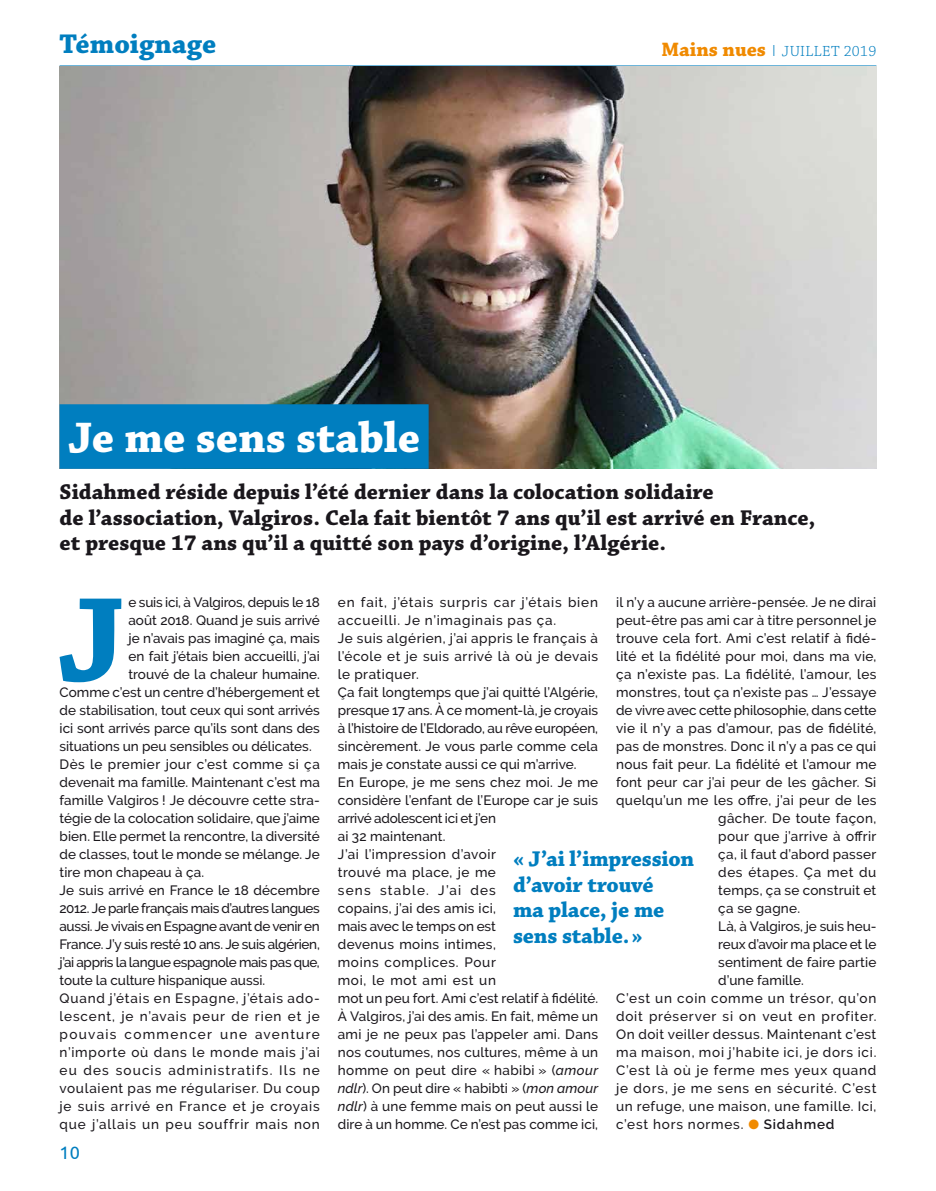
<style>
.page{position:relative;width:936px;height:1191px;background:#fff}
.page>*{position:absolute;margin:0;border:0;box-sizing:border-box;transform-origin:0 0}
.t1{font:700 124.2px "Chaparral Pro";color:#007ebf}
.t2{font:700 45px "Chaparral Pro";color:#fff}
.t3{font:700 28.5px "Chaparral Pro";color:#007ebf}
.t4{font:700 22.5px/25.5px "Chaparral Pro";color:#1a171c}
.t5{font:700 22.5px/25.5px "Chaparral Pro";letter-spacing:-.01em;color:#007ebf}
.t6{font:18px "Ubuntu";color:#007ebf}
.t7{font:300 15.45px "Chaparral Pro";letter-spacing:.02em;color:#007ebf}
.t8{font:500 13.5px/18px "Raleway";letter-spacing:.015em;color:#1a171c}
.t9{font:500 13.5px "Raleway";letter-spacing:.06em;color:#1a171c}
.t10{font:500 13.5px "Raleway";letter-spacing:-.025em;color:#1a171c}
.t11{font:500 13.5px "Raleway";letter-spacing:-.005em;color:#1a171c}
.t12{font:500 13.5px "Raleway";letter-spacing:.065em;color:#1a171c}
.t13{font:500 13.5px "Raleway";letter-spacing:-.01em;color:#1a171c}
.t14{font:500 13.5px "Raleway";letter-spacing:.055em;color:#1a171c}
.t15{font:500 13.5px "Raleway";letter-spacing:.045em;color:#1a171c}
.t16{font:500 13.5px "Raleway";letter-spacing:.05em;color:#1a171c}
.t17{font:500 13.5px "Raleway";letter-spacing:.085em;color:#1a171c}
.t18{font:500 13.5px "Raleway";letter-spacing:.035em;color:#1a171c}
.t19{font:500 13.5px "Raleway";letter-spacing:-.02em;color:#1a171c}
.t20{font:500 13.5px "Raleway";letter-spacing:.1em;color:#1a171c}
.t21{font:500 13.5px "Raleway";letter-spacing:-.015em;color:#1a171c}
.t22{font:500 13.5px "Raleway";letter-spacing:.04em;color:#1a171c}
.s1{font-weight:700;font-size:20.4px;color:#f08a00}
.s2{font-family:"Raleway"}
.s3{font-style:italic}
.s4{color:#f08a00}
.s5{font-weight:600}
</style>
<div class="page">
<img style="left:60px;top:66px;width:816px;height:402px">
<div style="left:60px;top:404px;width:368px;height:65px;background:#007ebf"></div>
<h3 class="t3" style="left:60px;top:27px;width:158px">Témoignage</h3>
<p class="t7" style="left:661px;top:42px;width:216px"><span class="s1">Mains nues</span> <span class="s2">I</span> JUILLET 2019</p>
<h2 class="t2" style="left:68px;top:411px;width:353px">Je me sens stable</h2>
<h3 class="t4" style="left:60px;top:480px;width:757px">Sidahmed réside depuis l’été dernier dans la colocation solidaire<br>de l’association, Valgiros. Cela fait bientôt 7 ans qu’il est arrivé en France, et presque 17 ans qu’il a quitté son pays d’origine, l’Algérie.</h3>
<h1 class="t1" style="left:58px;top:567px;width:69px">J</h1>
<p class="t19" style="left:128px;top:594px;width:193px">e suis ici, à Valgiros, depuis le 18</p>
<p class="t11" style="left:128px;top:612px;width:193px">août 2018. Quand je suis arrivé</p>
<p class="t8" style="left:128px;top:629px;width:193px">je n’avais pas imaginé ça, mais</p>
<p class="t8" style="left:128px;top:647px;width:193px">en fait j’étais bien accueilli, j’ai</p>
<p class="t8" style="left:128px;top:665px;width:193px">trouvé de la chaleur humaine.</p>
<p class="t8" style="left:60px;top:683px;width:262px">Comme c’est un centre d’hébergement et</p>
<p class="t8" style="left:60px;top:701px;width:262px">de stabilisation, tout ceux qui sont arrivés</p>
<p class="t11" style="left:60px;top:720px;width:262px">ici sont arrivés parce qu’ils sont dans des</p>
<p class="t8" style="left:60px;top:737px;width:254px">situations un peu sensibles ou délicates.</p>
<p class="t18" style="left:60px;top:756px;width:262px">Dès le premier jour c’est comme si ça</p>
<p class="t8" style="left:60px;top:773px;width:262px">devenait ma famille. Maintenant c’est ma</p>
<p class="t8" style="left:60px;top:791px;width:262px">famille Valgiros ! Je découvre cette stra-</p>
<p class="t8" style="left:60px;top:809px;width:262px">tégie de la colocation solidaire, que j’aime</p>
<p class="t8" style="left:60px;top:827px;width:262px">bien. Elle permet la rencontre, la diversité</p>
<p class="t8" style="left:60px;top:845px;width:262px">de classes, tout le monde se mélange. Je</p>
<p class="t8" style="left:60px;top:863px;width:146px">tire mon chapeau à ça.</p>
<p class="t8" style="left:60px;top:881px;width:262px">Je suis arrivé en France le 18 décembre</p>
<p class="t10" style="left:60px;top:900px;width:262px">2012. Je parle français mais d’autres langues</p>
<p class="t10" style="left:60px;top:918px;width:262px">aussi. Je vivais en Espagne avant de venir en</p>
<p class="t10" style="left:60px;top:936px;width:262px">France. J’y suis resté 10 ans. Je suis algérien,</p>
<p class="t10" style="left:60px;top:954px;width:262px">j’ai appris la langue espagnole mais pas que,</p>
<p class="t8" style="left:60px;top:971px;width:207px">toute la culture hispanique aussi.</p>
<p class="t9" style="left:60px;top:990px;width:262px">Quand j’étais en Espagne, j’étais ado-</p>
<p class="t12" style="left:60px;top:1008px;width:262px">lescent, je n’avais peur de rien et je</p>
<p class="t20" style="left:60px;top:1026px;width:262px">pouvais commencer une aventure</p>
<p class="t9" style="left:60px;top:1044px;width:262px">n’importe où dans le monde mais j’ai</p>
<p class="t17" style="left:60px;top:1062px;width:262px">eu des soucis administratifs. Ils ne</p>
<p class="t16" style="left:60px;top:1080px;width:262px">voulaient pas me régulariser. Du coup</p>
<p class="t9" style="left:60px;top:1098px;width:262px">je suis arrivé en France et je croyais</p>
<p class="t12" style="left:60px;top:1116px;width:262px">que j’allais un peu souffrir mais non</p>
<h3 class="t6" style="left:60px;top:1141px;width:22px">10</h3>
<p class="t8" style="left:338px;top:593px;width:262px">en fait, j’étais surpris car j’étais bien accueilli. Je n’imaginais pas ça.<br>Je suis algérien, j’ai appris le français à l’école et je suis arrivé là où je devais le pratiquer.<br>Ça fait longtemps que j’ai quitté l’Algérie, presque 17 ans. À ce moment-là, je croyais à l’histoire de l’Eldorado, au rêve européen, sincèrement. Je vous parle comme cela mais je constate aussi ce qui m’arrive.<br>En Europe, je me sens chez moi. Je me considère l’enfant de l’Europe car je suis arrivé adolescent ici et j’en<br>ai 32 maintenant.<br>J’ai l’impression d’avoir<br>trouvé ma place, je me<br>sens stable. J’ai des<br>copains, j’ai des amis ici,<br>mais avec le temps on est<br>devenus moins intimes,<br>moins complices. Pour<br>moi, le mot ami est un<br>mot un peu fort. Ami c’est relatif à fidélité.<br>À Valgiros, j’ai des amis. En fait, même un ami je ne peux pas l’appeler ami. Dans nos coutumes, nos cultures, même à un homme on peut dire « habibi » (<span class="s3">amour ndlr</span>). On peut dire « habibti » (<span class="s3">mon amour ndlr</span>) à une femme mais on peut aussi le dire à un homme. Ce n’est pas comme ici,</p>
<p class="t8" style="left:616px;top:593px;width:262px">il n’y a aucune arrière-pensée. Je ne dirai</p>
<p class="t8" style="left:616px;top:611px;width:262px">peut-être pas ami car à titre personnel je</p>
<p class="t8" style="left:616px;top:629px;width:262px">trouve cela fort. Ami c’est relatif à fidé-</p>
<p class="t8" style="left:616px;top:647px;width:262px">lité et la fidélité pour moi, dans ma vie,</p>
<p class="t8" style="left:616px;top:665px;width:262px">ça n’existe pas. La fidélité, l’amour, les</p>
<p class="t8" style="left:616px;top:683px;width:262px">monstres, tout ça n’existe pas … J’essaye</p>
<p class="t13" style="left:616px;top:702px;width:262px">de vivre avec cette philosophie, dans cette</p>
<p class="t8" style="left:616px;top:719px;width:262px">vie il n’y a pas d’amour, pas de fidélité,</p>
<p class="t8" style="left:616px;top:737px;width:262px">pas de monstres. Donc il n’y a pas ce qui</p>
<p class="t8" style="left:616px;top:755px;width:262px">nous fait peur. La fidélité et l’amour me</p>
<p class="t8" style="left:616px;top:773px;width:262px">font peur car j’ai peur de les gâcher. Si</p>
<p class="t8" style="left:616px;top:791px;width:262px">quelqu’un me les offre, j’ai peur de les</p>
<p class="t8" style="left:718px;top:809px;width:160px">gâcher. De toute façon,</p>
<p class="t8" style="left:718px;top:827px;width:160px">pour que j’arrive à offrir</p>
<p class="t8" style="left:718px;top:845px;width:160px">ça, il faut d’abord passer</p>
<p class="t22" style="left:718px;top:864px;width:160px">des étapes. Ça met du</p>
<p class="t8" style="left:718px;top:881px;width:160px">temps, ça se construit et</p>
<p class="t8" style="left:718px;top:899px;width:83px">ça se gagne.</p>
<p class="t11" style="left:718px;top:918px;width:160px">Là, à Valgiros, je suis heu-</p>
<p class="t21" style="left:718px;top:936px;width:160px">reux d’avoir ma place et le</p>
<p class="t8" style="left:718px;top:953px;width:160px">sentiment de faire partie</p>
<p class="t8" style="left:718px;top:971px;width:87px">d’une famille.</p>
<p class="t9" style="left:616px;top:990px;width:262px">C’est un coin comme un trésor, qu’on</p>
<p class="t9" style="left:616px;top:1008px;width:262px">doit préserver si on veut en profiter.</p>
<p class="t8" style="left:616px;top:1025px;width:262px">On doit veiller dessus. Maintenant c’est</p>
<p class="t14" style="left:616px;top:1044px;width:262px">ma maison, moi j’habite ici, je dors ici.</p>
<p class="t9" style="left:616px;top:1062px;width:262px">C’est là où je ferme mes yeux quand</p>
<p class="t9" style="left:616px;top:1080px;width:262px">je dors, je me sens en sécurité. C’est</p>
<p class="t15" style="left:616px;top:1098px;width:262px">un refuge, une maison, une famille. Ici,</p>
<p class="t9" style="left:616px;top:1116px;width:220px">c’est hors normes. <span class="s4">●</span> <span class="s5">Sidahmed</span></p>
<h3 class="t5" style="left:513px;top:847px;width:183px">« J’ai l’impression d’avoir trouvé<br>ma place, je me sens stable.»</h3>
</div>
